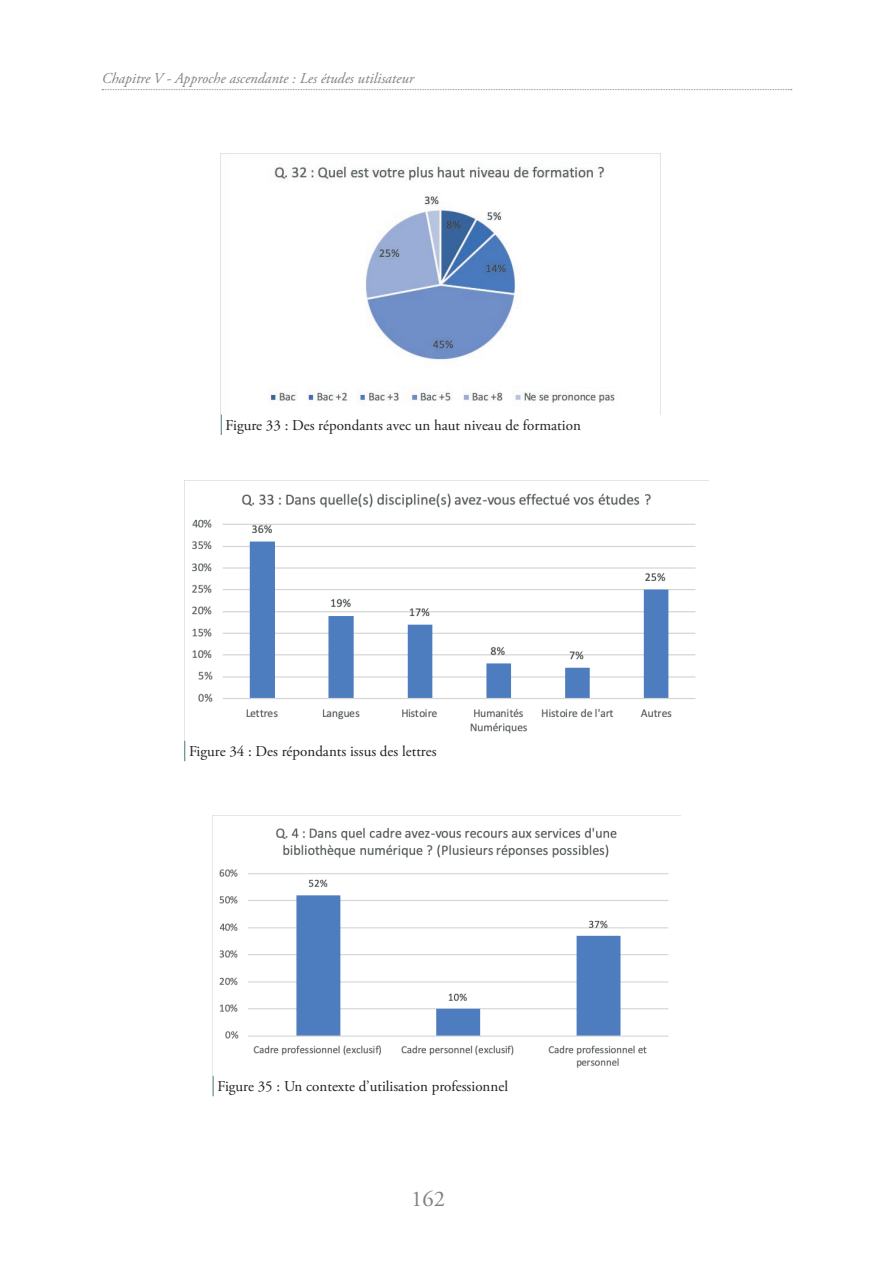
<style>
.page{position:relative;width:893px;height:1263px;background:#fff}
.page>*{position:absolute;margin:0;border:0;box-sizing:border-box;transform-origin:0 0}
.t1{font:22.5px "Adobe Garamond Pro";color:#84827f}
.t2{font:15px "Adobe Garamond Pro";letter-spacing:-.005em;color:#231f20}
.t3{font:italic 15px "Adobe Garamond Pro";color:#84827f}
</style>
<div class="page">
<svg style="left:102px;top:89px;width:690px;height:1px"></svg>
<img style="left:221px;top:153px;width:440px;height:262px">
<img style="left:184px;top:480px;width:525px;height:261px">
<img style="left:213px;top:815px;width:467px;height:261px">
<svg style="left:221px;top:415px;width:1px;height:20px"></svg>
<svg style="left:184px;top:741px;width:1px;height:20px"></svg>
<svg style="left:213px;top:1076px;width:1px;height:20px"></svg>
<p class="t3" style="left:102px;top:69px;width:314px">Chapitre V - Approche ascendante : Les études utilisateur</p>
<p class="t2" style="left:226px;top:416px;width:357px">Figure 33 : Des répondants avec un haut niveau de formation</p>
<p class="t2" style="left:189px;top:743px;width:249px">Figure 34 : Des répondants issus des lettres</p>
<p class="t2" style="left:217px;top:1078px;width:292px">Figure 35 : Un contexte d’utilisation professionnel</p>
<h1 class="t1" style="left:411px;top:1185px;width:35px">162</h1>
</div>
